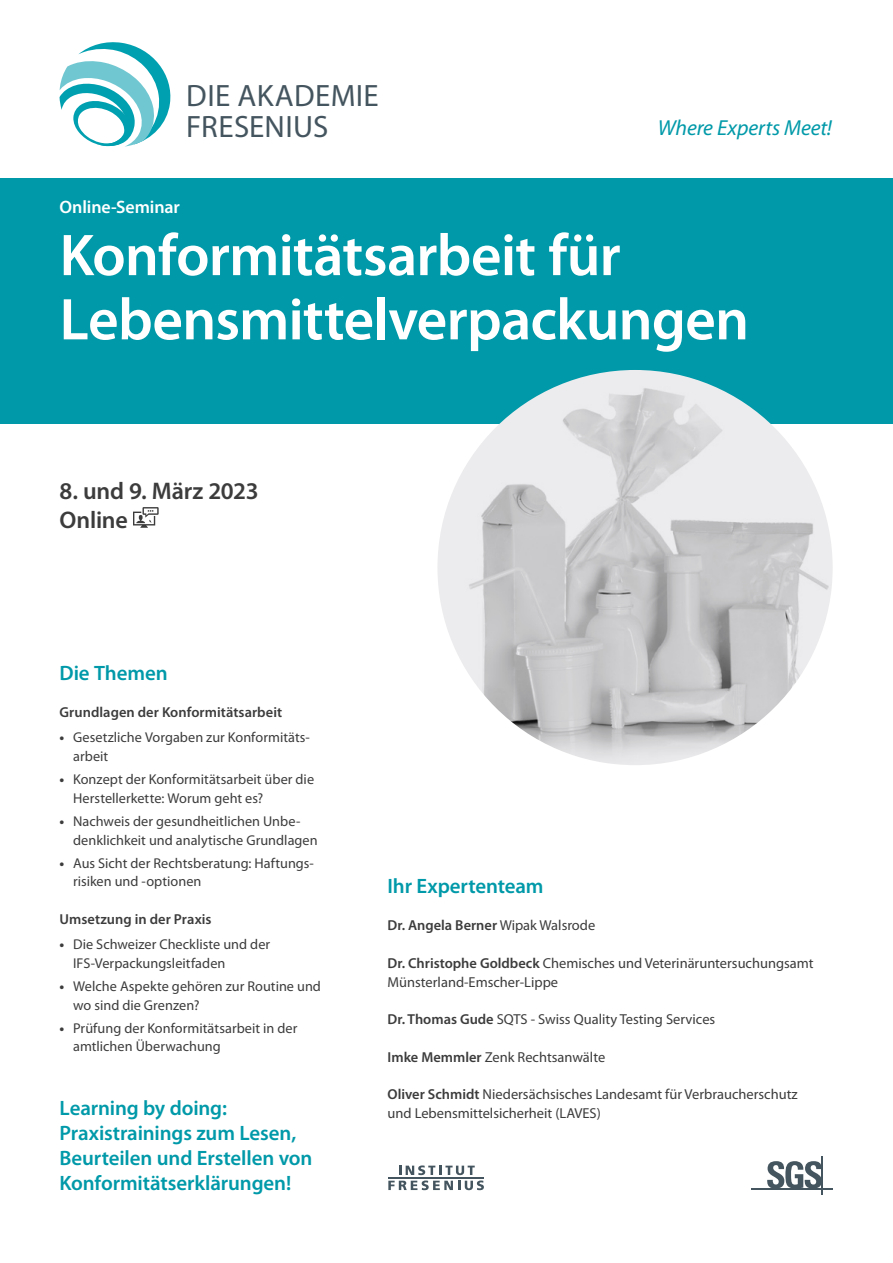
<style>
.page{position:relative;width:893px;height:1263px;background:#fff}
.page>*{position:absolute;margin:0;border:0;box-sizing:border-box;transform-origin:0 0}
.t1{font:600 59.4px/64.2px "Myriad Pro";letter-spacing:-.015em;color:#fff}
.t2{font:31.05px/31px "Myriad Pro";letter-spacing:.01em;color:#45555f}
.t3{font:600 24px "Myriad Pro";letter-spacing:-.01em;color:#3c3c3d}
.t4{font:italic 21.75px "Myriad Pro";letter-spacing:-.005em;color:#0099a9}
.t5{font:600 20.85px/25px "Myriad Pro";letter-spacing:-.005em;color:#0099a9}
.t6{font:600 18px "Myriad Pro";letter-spacing:-.005em;color:#fff}
.t7{font:14.4px/19.2px "Myriad Pro";color:#3c3c3d}
.t8{font:600 14.4px "Myriad Pro";letter-spacing:.005em;color:#3c3c3d}
.t9{font:14.25px/18.8px "Myriad Pro";letter-spacing:.005em;color:#3c3c3d}
.s1{font-weight:700}
.s2{font-weight:400}
.s3{font-weight:600}
</style>
<div class="page">
<div style="left:0;top:178px;width:893px;height:245px;background:#0099a9"></div>
<svg style="left:60px;top:42px;width:111px;height:105px"></svg>
<svg style="left:133px;top:507px;width:26px;height:21px"></svg>
<svg style="left:388px;top:1165px;width:96px;height:25px"></svg>
<hr style="left:388px;top:1177px;width:96px;height:2px;background:#45555f">
<svg style="left:767px;top:1161px;width:55px;height:27px"></svg>
<hr style="left:751px;top:1188px;width:81px;height:1px;background:#45555f">
<hr style="left:822px;top:1157px;width:1px;height:38px;background:#45555f">
<img style="left:437px;top:370px;width:396px;height:395px">
<p class="t2" style="left:186px;top:79px;width:194px">DIE AKADEMIE<br>FRESENIUS</p>
<p class="t6" style="left:60px;top:196px;width:122px">Online-Seminar</p>
<p class="t4" style="left:658px;top:114px;width:176px">Where Experts Meet!</p>
<p class="t1" style="left:60px;top:222px;width:691px">Konformitätsarbeit für<br>Lebensmittelverpackungen</p>
<p class="t3" style="left:60px;top:475px;width:201px">8. und 9. März 2023</p>
<p class="t3" style="left:60px;top:504px;width:70px">Online</p>
<p class="t5" style="left:60px;top:660px;width:110px">Die Themen</p>
<p class="t8" style="left:60px;top:703px;width:224px">Grundlagen der Konformitätsarbeit</p>
<p class="t9" style="left:73px;top:728px;width:238px;text-indent:-14px"><span class="s1">•</span> Gesetzliche Vorgaben zur Konformitäts&shy;arbeit</p>
<p class="t9" style="left:73px;top:770px;width:242px;text-indent:-14px"><span class="s1">•</span> Konzept der Konformitätsarbeit über die<br>Herstellerkette: Worum geht es?</p>
<p class="t9" style="left:73px;top:811px;width:246px;text-indent:-14px"><span class="s1">•</span> Nachweis der gesundheitlichen Unbe&shy;denklichkeit und analytische Grundlagen</p>
<p class="t9" style="left:73px;top:853px;width:242px;text-indent:-14px"><span class="s1">•</span> Aus Sicht der Rechtsberatung: Haftungs&shy;risiken und -optionen</p>
<p class="t8" style="left:60px;top:910px;width:154px">Umsetzung in der Praxis</p>
<p class="t9" style="left:73px;top:935px;width:199px;text-indent:-14px"><span class="s1">•</span> Die Schweizer Checkliste und der<br>IFS-Verpackungsleitfaden</p>
<p class="t9" style="left:73px;top:976px;width:249px;text-indent:-14px"><span class="s1">•</span> Welche Aspekte gehören zur Routine und wo sind die Grenzen?</p>
<p class="t9" style="left:73px;top:1018px;width:226px;text-indent:-14px"><span class="s1">•</span> Prüfung der Konformitätsarbeit in der amtlichen Überwachung</p>
<p class="t5" style="left:60px;top:1095px;width:169px">Learning by doing:</p>
<p class="t5" style="left:60px;top:1120px;width:254px">Praxistrainings zum Lesen,<br>Beurteilen und Erstellen von<br>Konformitätserklärungen!</p>
<p class="t5" style="left:388px;top:872px;width:158px">Ihr Expertenteam</p>
<p class="t8" style="left:388px;top:916px;width:209px">Dr. Angela Berner <span class="s2">Wipak Walsrode</span></p>
<p class="t7" style="left:388px;top:953px;width:428px"><span class="s3">Dr. Christophe Goldbeck</span> Chemisches und Veterinäruntersuchungsamt<br>Münsterland-Emscher-Lippe</p>
<p class="t7" style="left:388px;top:1009px;width:329px"><span class="s3">Dr. Thomas Gude</span> SQTS - Swiss Quality Testing Services</p>
<p class="t7" style="left:388px;top:1047px;width:219px"><span class="s3">Imke Memmler</span> Zenk Rechtsanwälte</p>
<p class="t7" style="left:388px;top:1084px;width:412px"><span class="s3">Oliver Schmidt</span> Niedersächsisches Landesamt für Verbraucherschutz und Lebensmittelsicherheit (LAVES)</p>
</div>
